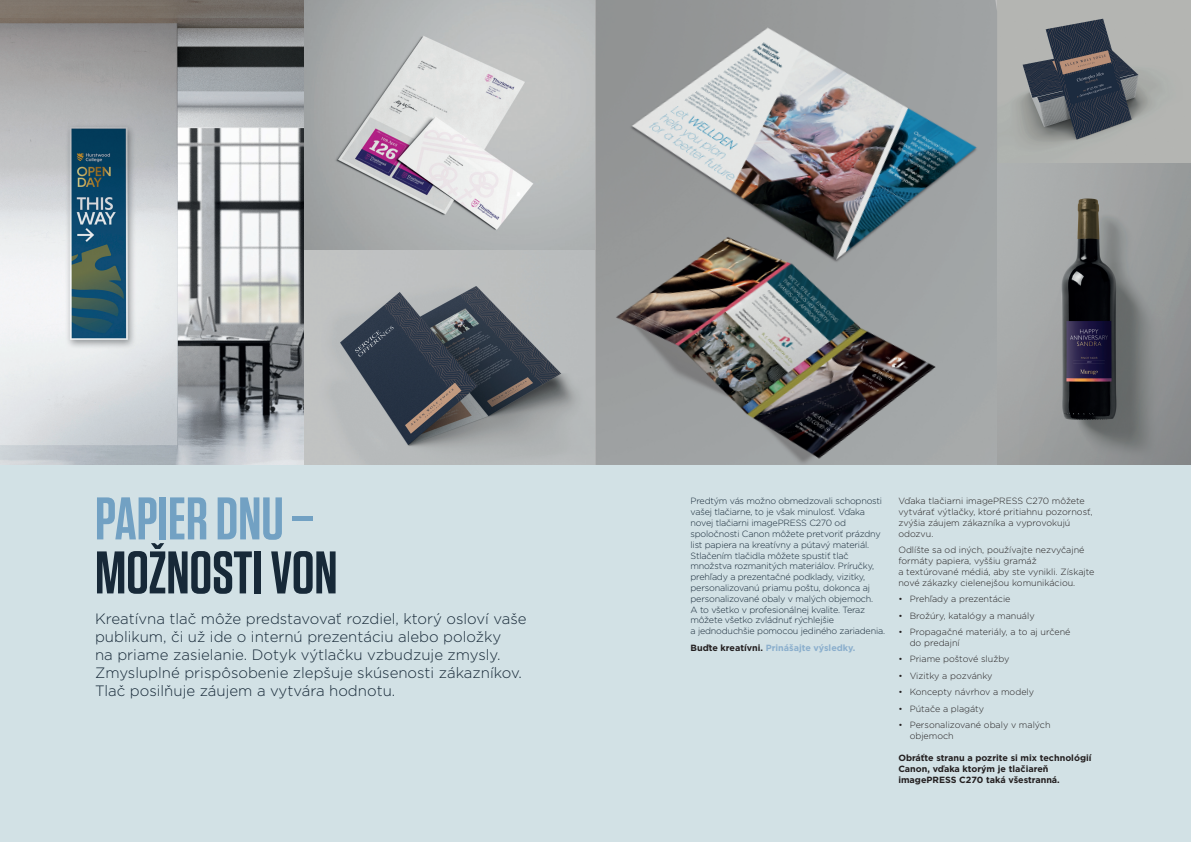
<style>
.page{position:relative;width:1191px;height:842px;background:#fff}
.page>*{position:absolute;margin:0;border:0;box-sizing:border-box;transform-origin:0 0}
.Page_TITLE_72pt{font:600 60px/54px "Tungsten";color:#172938}
.STANDFIRST{font:300 15px/18px "Gotham";color:#172938}
.Body{font:300 9px/10.8px "Gotham";letter-spacing:-.02em;color:#172938}
.Body-2{font:300 9px/10.8px "Gotham";color:#231f20}
.Body-3{font:700 9px/10.8px "Gotham";color:#231f20}
.Body_last_para_4mm{font:300 9px/10.8px "Gotham";color:#231f20}
.Body-4{font:700 9px "Gotham";color:#8bafcd}
.s1{color:#72a1c3}
.s2{color:#231f20}
</style>
<div class="page">
<div style="left:0;top:465px;width:1191px;height:377px;background:#d2e1e5"></div>
<img style="left:0;top:0;width:1191px;height:465px">
<img style="left:595px;top:0;width:402px;height:465px">
<p class="Page_TITLE_72pt" style="left:95px;top:493px;width:244px"><span class="s1">PAPIER DNU –<br></span>MOŽNOSTI VON</p>
<p class="STANDFIRST" style="left:95px;top:609px;width:433px">Kreatívna tlač môže predstavovať rozdiel, ktorý osloví vaše publikum, či už ide o internú prezentáciu alebo položky<br>na priame zasielanie. Dotyk výtlačku vzbudzuje zmysly.<br>Zmysluplné prispôsobenie zlepšuje skúsenosti zákazníkov.<br>Tlač posilňuje záujem a vytvára hodnotu.</p>
<p class="Body" style="left:690px;top:496px;width:196px">Predtým vás možno obmedzovali schopnosti vašej tlačiarne, to je však minulosť. Vďaka novej tlačiarni imagePRESS C270 od spoločnosti Canon môžete pretvoriť prázdny list papiera na kreatívny a pútavý materiál.<br>Stlačením tlačidla môžete spustiť tlač množstva rozmanitých materiálov. Príručky, prehľady a prezentačné podklady, vizitky, personalizovanú priamu poštu, dokonca aj personalizované obaly v malých objemoch.<br>A to všetko v profesionálnej kvalite. Teraz môžete všetko zvládnuť rýchlejšie<br>a jednoduchšie pomocou jediného zariadenia.</p>
<p class="Body-4" style="left:690px;top:642px;width:166px"><span class="s2">Buďte kreatívni.</span> Prinášajte výsledky.</p>
<p class="Body-2" style="left:898px;top:496px;width:196px">Vďaka tlačiarni imagePRESS C270 môžete vytvárať výtlačky, ktoré pritiahnu pozornosť, zvýšia záujem zákazníka a vyprovokujú odozvu.</p>
<p class="Body-2" style="left:898px;top:544px;width:198px">Odlíšte sa od iných, používajte nezvyčajné formáty papiera, vyššiu gramáž<br>a textúrované médiá, aby ste vynikli. Získajte nové zákazky cielenejšou komunikáciou.</p>
<p class="Body-2" style="left:898px;top:593px;width:114px">• Prehľady a prezentácie</p>
<p class="Body-2" style="left:898px;top:610px;width:138px">• Brožúry, katalógy a manuály</p>
<p class="Body-2" style="left:909px;top:626px;width:162px;text-indent:-11px">• Propagačné materiály, a to aj určené do predajní</p>
<p class="Body-2" style="left:898px;top:654px;width:113px">• Priame poštové služby</p>
<p class="Body-2" style="left:898px;top:670px;width:96px">• Vizitky a pozvánky</p>
<p class="Body-2" style="left:898px;top:686px;width:137px">• Koncepty návrhov a modely</p>
<p class="Body-2" style="left:898px;top:703px;width:87px">• Pútače a plagáty</p>
<p class="Body_last_para_4mm" style="left:909px;top:719px;width:142px;text-indent:-11px">• Personalizované obaly v malých objemoch</p>
<p class="Body-3" style="left:898px;top:753px;width:195px">Obráťte stranu a pozrite si mix technológií<br>Canon, vďaka ktorým je tlačiareň imagePRESS C270 taká všestranná.</p>
</div>
